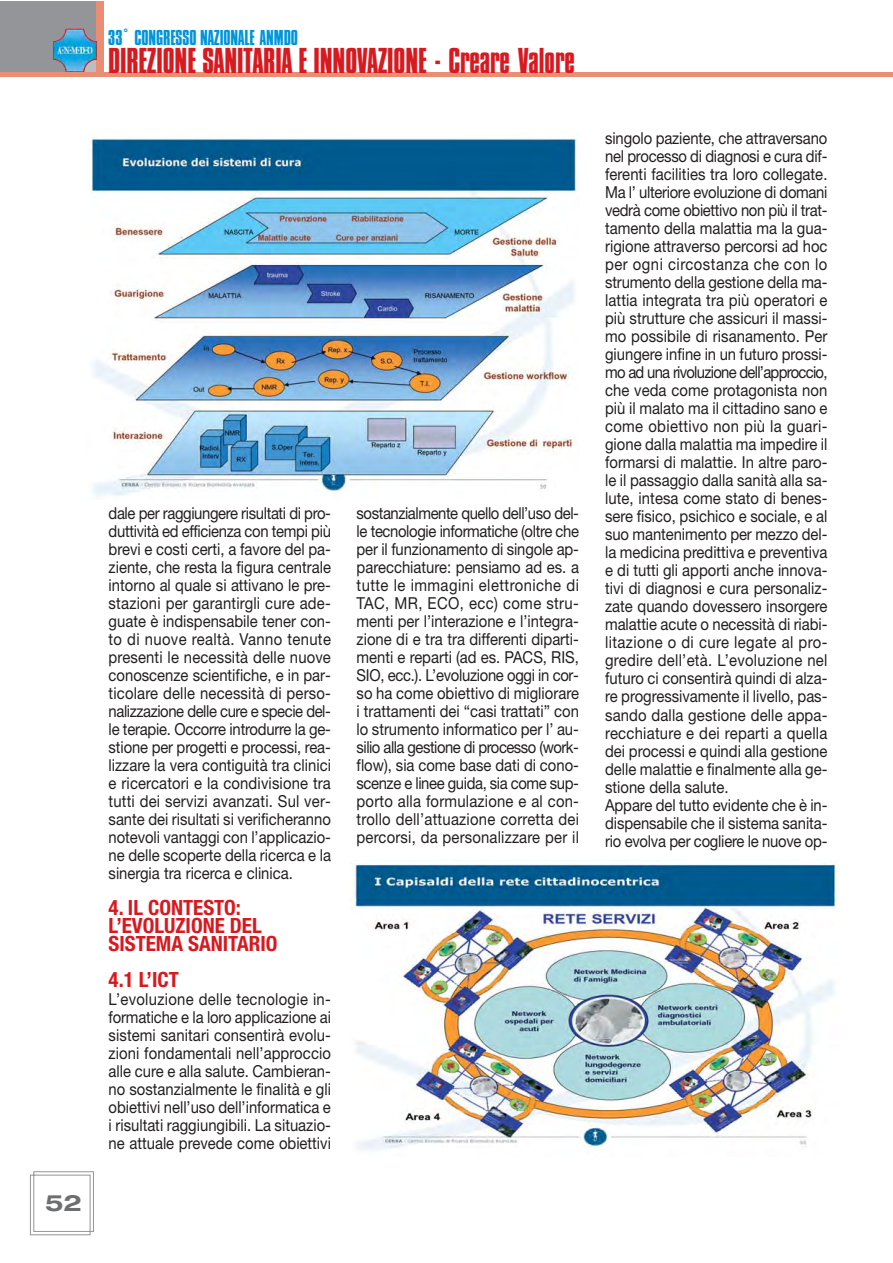
<style>
.page{position:relative;width:893px;height:1263px;background:#fff}
.page>*{position:absolute;margin:0;border:0;box-sizing:border-box;transform-origin:0 0}
.t1{font:37.5px "Compacta Plain";color:#d71920}
.t2{font:22.5px "Compacta Plain";color:#0095da}
.t3{font:700 expanded 22.5px "Helvetica Neue";color:#6d6e70}
.t4{font:700 condensed 21px/18px "Helvetica Neue";color:#d71920}
.t5{font:16.5px/18px "Helvetica Neue";color:#231f20;text-align:justify;scale:.9 1}
</style>
<div class="page">
<div style="left:95px;top:1px;width:9px;height:72px;background:#e98e73"></div>
<div style="left:0;top:1px;width:96px;height:73px;background:#939598"></div>
<div style="left:67px;top:50px;width:29px;height:24px;background:#e98e73"></div>
<img style="left:60px;top:29px;width:36px;height:43px">
<hr style="left:0;top:73px;width:893px;height:4px;background:#e98e73">
<svg style="left:30px;top:1171px;width:64px;height:64px"></svg>
<img style="left:90px;top:133px;width:489px;height:363px">
<img style="left:354px;top:860px;width:486px;height:290px">
<h2 class="t3" style="left:45px;top:1195px;width:38px">52</h2>
<h2 class="t2" style="left:108px;top:29px;width:191px">33° CONGRESSO NAZIONALE ANMDO</h2>
<h1 class="t1" style="left:108px;top:46px;width:468px">DIREZIONE SANITARIA E INNOVAZIONE - Creare Valore</h1>
<p class="t5" style="left:109px;top:506px;width:249px">dale per raggiungere risultati di pro&shy;duttività ed efficienza con tempi più brevi e costi certi, a favore del pa&shy;ziente, che resta la figura centrale intorno al quale si attivano le pre&shy;stazioni per garantirgli cure ade&shy;guate è indispensabile tener con&shy;to di nuove realtà. Vanno tenute presenti le necessità delle nuove conoscenze scientifiche, e in par&shy;ticolare delle necessità di perso&shy;nalizzazione delle cure e specie del&shy;le terapie. Occorre introdurre la ge&shy;stione per progetti e processi, rea&shy;lizzare la vera contiguità tra clinici e ricercatori e la condivisione tra tutti dei servizi avanzati. Sul ver&shy;sante dei risultati si verificheranno notevoli vantaggi con l’applicazio&shy;ne delle scoperte della ricerca e la sinergia tra ricerca e clinica.</p>
<p class="t4" style="left:109px;top:901px;width:171px">4. IL CONTESTO:<br>L’EVOLUZIONE DEL<br>SISTEMA SANITARIO</p>
<p class="t4" style="left:109px;top:973px;width:72px">4.1 L’ICT</p>
<p class="t5" style="left:109px;top:992px;width:249px">L’evoluzione delle tecnologie in&shy;formatiche e la loro applicazione ai sistemi sanitari consentirà evolu&shy;zioni fondamentali nell’approccio alle cure e alla salute. Cambieran&shy;no sostanzialmente le finalità e gli obiettivi nell’uso dell’informatica e i risultati raggiungibili. La situazio&shy;ne attuale prevede come obiettivi</p>
<p class="t5" style="left:357px;top:506px;width:249px">sostanzialmente quello dell’uso del&shy;le tecnologie informatiche (oltre che per il funzionamento di singole ap&shy;parecchiature: pensiamo ad es. a tutte le immagini elettroniche di TAC, MR, ECO, ecc) come stru&shy;menti per l’interazione e l’integra&shy;zione di e tra tra differenti diparti&shy;menti e reparti (ad es. PACS, RIS, SIO, ecc.). L’evoluzione oggi in cor&shy;so ha come obiettivo di migliorare i trattamenti dei “casi trattati” con lo strumento informatico per l’ au&shy;silio alla gestione di processo (work&shy;flow), sia come base dati di cono&shy;scenze e linee guida, sia come sup&shy;porto alla formulazione e al con&shy;trollo dell’attuazione corretta dei percorsi, da personalizzare per il</p>
<p class="t5" style="left:605px;top:131px;width:249px;text-align:left">singolo paziente, che attraversano nel processo di diagnosi e cura dif&shy;ferenti facilities tra loro collegate.<br>Ma l’ ulteriore evoluzione di domani vedrà come obiettivo non più il trat&shy;tamento della malattia ma la gua&shy;rigione attraverso percorsi ad hoc per ogni circostanza che con lo strumento della gestione della ma&shy;lattia integrata tra più operatori e più strutture che assicuri il massi&shy;mo possibile di risanamento. Per giungere infine in un futuro prossi&shy;mo ad una rivoluzione dell’approccio, che veda come protagonista non più il malato ma il cittadino sano e come obiettivo non più la guari&shy;gione dalla malattia ma impedire il formarsi di malattie. In altre paro&shy;le il passaggio dalla sanità alla sa&shy;lute, intesa come stato di benes&shy;sere fisico, psichico e sociale, e al suo mantenimento per mezzo del&shy;la medicina predittiva e preventiva e di tutti gli apporti anche innova&shy;tivi di diagnosi e cura personaliz&shy;zate quando dovessero insorgere malattie acute o necessità di riabi&shy;litazione o di cure legate al pro&shy;gredire dell’età. L’evoluzione nel futuro ci consentirà quindi di alza&shy;re progressivamente il livello, pas&shy;sando dalla gestione delle appa&shy;recchiature e dei reparti a quella dei processi e quindi alla gestione delle malattie e finalmente alla ge&shy;stione della salute.<br>Appare del tutto evidente che è in&shy;dispensabile che il sistema sanita&shy;rio evolva per cogliere le nuove op-</p>
</div>
